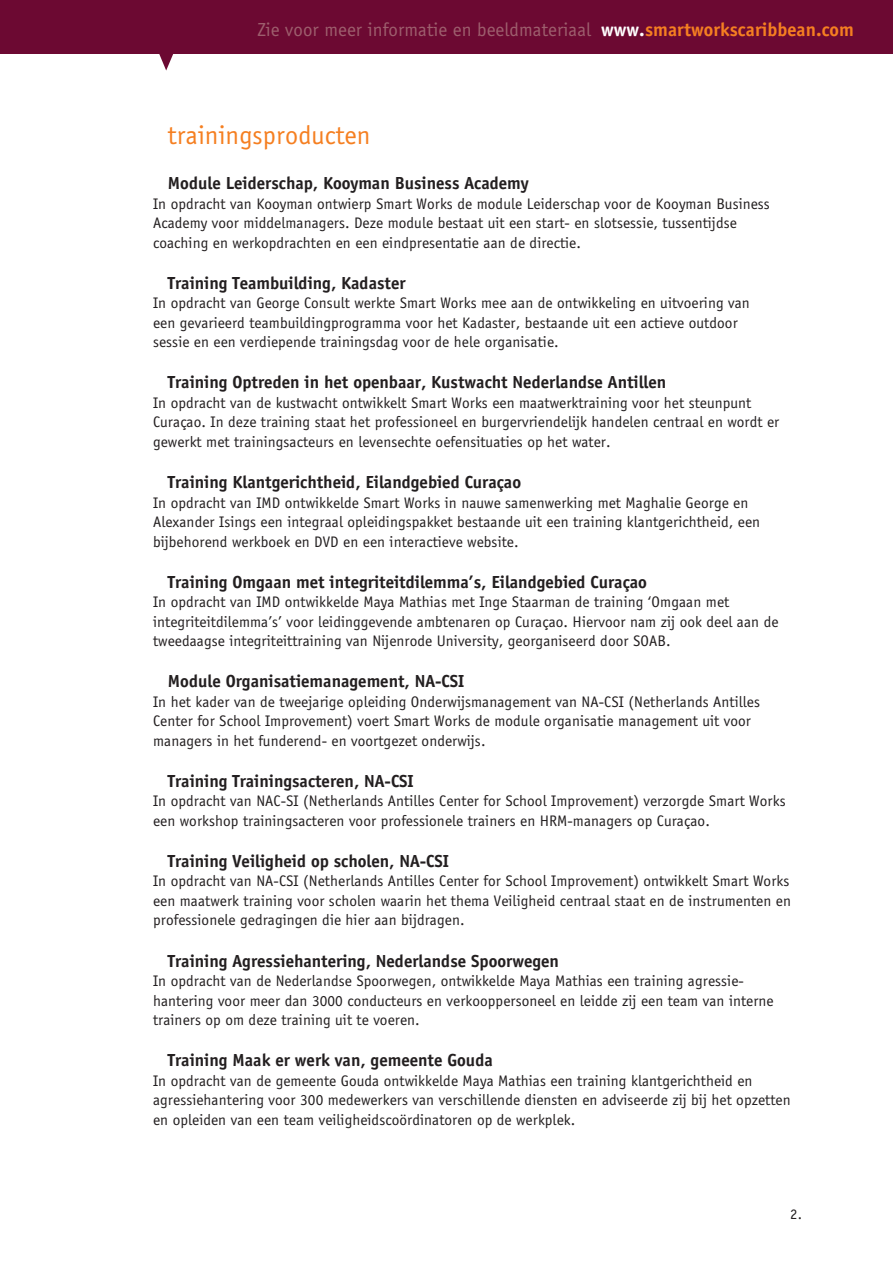
<style>
.page{position:relative;width:893px;height:1263px;background:#fff}
.page>*{position:absolute;margin:0;border:0;box-sizing:border-box;transform-origin:0 0}
.t1{font:27px "Officina Sans";letter-spacing:.005em;color:#f57f21}
.t2{font:19.5px "Officina Sans";letter-spacing:.005em;color:#9d5e6d}
.t3{font:700 18px "Officina Sans";color:#231f20}
.t4{font:15.75px/19.5px "Officina Sans";letter-spacing:.005em;color:#231f20}
.t5{font:15px "Officina Sans";color:#231f20}
.s1{font-weight:700;color:#fff}
.s2{font-weight:700;color:#f57f21}
</style>
<div class="page">
<div style="left:0;top:0;width:893px;height:53px;background:#6c0932"></div>
<svg style="left:157px;top:53px;width:19px;height:18px"></svg>
<p class="t2" style="left:257px;top:19px;width:598px">Zie voor meer informatie en beeldmateriaal <span class="s1">www.</span><span class="s2">smartworkscaribbean.com</span></p>
<h1 class="t1" style="left:168px;top:120px;width:204px">trainingsproducten</h1>
<p class="t3" style="left:168px;top:172px;width:362px">Module Leiderschap, Kooyman Business Academy</p>
<p class="t4" style="left:153px;top:194px;width:618px">In opdracht van Kooyman ontwierp Smart Works de module Leiderschap voor de Kooyman Business<br>Academy voor middelmanagers. Deze module bestaat uit een start- en slotsessie, tussentijdse coaching en werkopdrachten en een eindpresentatie aan de directie.</p>
<p class="t3" style="left:168px;top:272px;width:239px">Training Teambuilding, Kadaster</p>
<p class="t4" style="left:153px;top:293px;width:598px">In opdracht van George Consult werkte Smart Works mee aan de ontwikkeling en uitvoering van een gevarieerd teambuildingprogramma voor het Kadaster, bestaande uit een actieve outdoor sessie en een verdiepende trainingsdag voor de hele organisatie.</p>
<p class="t3" style="left:168px;top:372px;width:500px">Training Optreden in het openbaar, Kustwacht Nederlandse Antillen</p>
<p class="t4" style="left:153px;top:393px;width:628px">In opdracht van de kustwacht ontwikkelt Smart Works een maatwerktraining voor het steunpunt<br>Curaçao. In deze training staat het professioneel en burgervriendelijk handelen centraal en wordt er gewerkt met trainingsacteurs en levensechte oefensituaties op het water.</p>
<p class="t3" style="left:168px;top:471px;width:355px">Training Klantgerichtheid, Eilandgebied Curaçao</p>
<p class="t4" style="left:153px;top:493px;width:609px">In opdracht van IMD ontwikkelde Smart Works in nauwe samenwerking met Maghalie George en<br>Alexander Isings een integraal opleidingspakket bestaande uit een training klantgerichtheid, een bijbehorend werkboek en DVD en een interactieve website.</p>
<p class="t3" style="left:168px;top:571px;width:480px">Training Omgaan met integriteitdilemma’s, Eilandgebied Curaçao</p>
<p class="t4" style="left:153px;top:592px;width:627px">In opdracht van IMD ontwikkelde Maya Mathias met Inge Staarman de training ‘Omgaan met integriteitdilemma’s’ voor leidinggevende ambtenaren op Curaçao. Hiervoor nam zij ook deel aan de tweedaagse integriteittraining van Nijenrode University, georganiseerd door SOAB.</p>
<p class="t3" style="left:168px;top:670px;width:298px">Module Organisatiemanagement, NA-CSI</p>
<p class="t4" style="left:153px;top:692px;width:608px">In het kader van de tweejarige opleiding Onderwijsmanagement van NA-CSI (Netherlands Antilles<br>Center for School Improvement) voert Smart Works de module organisatie management uit voor managers in het funderend- en voortgezet onderwijs.</p>
<p class="t3" style="left:168px;top:770px;width:247px">Training Trainingsacteren, NA-CSI</p>
<p class="t4" style="left:153px;top:791px;width:634px">In opdracht van NAC-SI (Netherlands Antilles Center for School Improvement) verzorgde Smart Works een workshop trainingsacteren voor professionele trainers en HRM-managers op Curaçao.</p>
<p class="t3" style="left:168px;top:850px;width:282px">Training Veiligheid op scholen, NA-CSI</p>
<p class="t4" style="left:153px;top:872px;width:639px;text-align:justify">In opdracht van NA-CSI (Netherlands Antilles Center for School Improvement) ontwikkelt Smart Works een maatwerk training voor scholen waarin het thema Veiligheid centraal staat en de instrumenten en professionele gedragingen die hier aan bijdragen.</p>
<p class="t3" style="left:168px;top:950px;width:393px">Training Agressiehantering, Nederlandse Spoorwegen</p>
<p class="t4" style="left:153px;top:971px;width:622px">In opdracht van de Nederlandse Spoorwegen, ontwikkelde Maya Mathias een training agressie&shy;hantering voor meer dan 3000 conducteurs en verkooppersoneel en leidde zij een team van interne trainers op om deze training uit te voeren.</p>
<p class="t3" style="left:168px;top:1049px;width:326px">Training Maak er werk van, gemeente Gouda</p>
<p class="t4" style="left:153px;top:1071px;width:639px">In opdracht van de gemeente Gouda ontwikkelde Maya Mathias een training klantgerichtheid en agressiehantering voor 300 medewerkers van verschillende diensten en adviseerde zij bij het opzetten en opleiden van een team veiligheidscoördinatoren op de werkplek.</p>
<p class="t5" style="left:790px;top:1206px;width:13px">2.</p>
</div>
